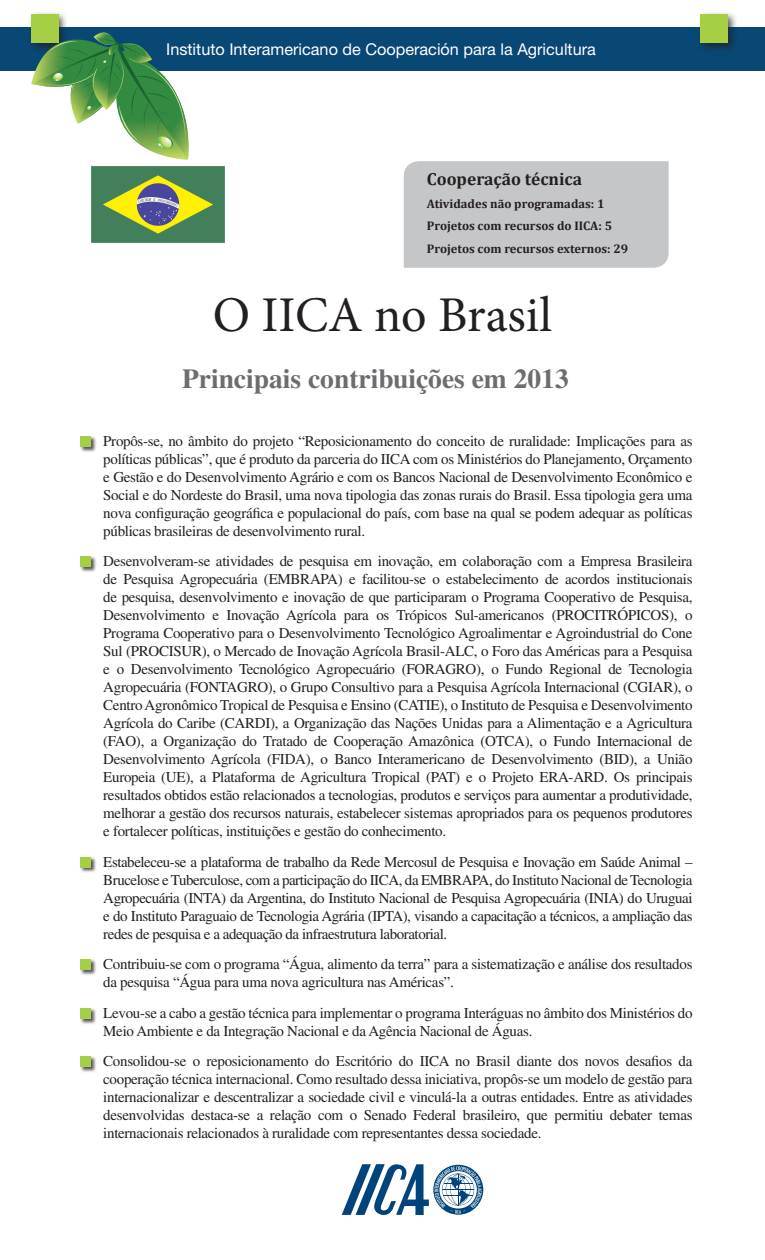
<style>
.page{position:relative;width:765px;height:1260px;background:#fff}
.page>*{position:absolute;margin:0;border:0;box-sizing:border-box;transform-origin:0 0}
.t1{font:50px "Minion Pro";color:#231f20}
.t2{font:700 27.5px "Times";color:#6c6d70}
.t3{font:700 17.5px "Cambria";color:#231f20}
.t4{font:16.25px "Helvetica Neue";color:#fff}
.t5{font:15px/18px "Times";letter-spacing:-.02em;color:#231f20;text-align:justify}
.t6{font:700 12.5px "Cambria";color:#231f20}
</style>
<div class="page">
<div style="left:0;top:27px;width:765px;height:43px;background:#094775"></div>
<div style="left:28px;top:11px;width:710px;height:42px;background:#231f20;opacity:.75"></div>
<div style="left:31px;top:14px;width:28px;height:29px;background:#a6cf45"></div>
<div style="left:700px;top:14px;width:28px;height:29px;background:#a6cf45"></div>
<svg style="left:31px;top:32px;width:162px;height:128px"></svg>
<div style="left:404px;top:161px;width:265px;height:107px;background:#c5c6c8"></div>
<div style="left:80px;top:436px;width:16px;height:16px;background:#231f20;opacity:.75"></div>
<div style="left:80px;top:436px;width:11px;height:11px;background:#a6cf45"></div>
<div style="left:80px;top:556px;width:16px;height:17px;background:#231f20;opacity:.75"></div>
<div style="left:80px;top:556px;width:11px;height:11px;background:#a6cf45"></div>
<div style="left:80px;top:856px;width:16px;height:17px;background:#231f20;opacity:.75"></div>
<div style="left:80px;top:857px;width:11px;height:10px;background:#a6cf45"></div>
<div style="left:80px;top:959px;width:16px;height:17px;background:#231f20;opacity:.75"></div>
<div style="left:80px;top:959px;width:11px;height:11px;background:#a6cf45"></div>
<div style="left:80px;top:1008px;width:16px;height:17px;background:#231f20;opacity:.75"></div>
<div style="left:80px;top:1008px;width:11px;height:11px;background:#a6cf45"></div>
<div style="left:80px;top:1056px;width:16px;height:17px;background:#231f20;opacity:.75"></div>
<div style="left:80px;top:1056px;width:11px;height:11px;background:#a6cf45"></div>
<img style="left:92px;top:167px;width:132px;height:76px">
<svg style="left:342px;top:1164px;width:141px;height:51px"></svg>
<p class="t4" style="left:166px;top:39px;width:431px">Instituto Interamericano de Cooperación para la Agricultura</p>
<p class="t3" style="left:427px;top:169px;width:157px">Cooperação técnica</p>
<p class="t6" style="left:427px;top:196px;width:179px">Atividades não programadas: 1</p>
<p class="t6" style="left:427px;top:218px;width:187px">Projetos com recursos do IICA: 5</p>
<p class="t6" style="left:427px;top:241px;width:203px">Projetos com recursos externos: 29</p>
<p class="t1" style="left:213px;top:282px;width:341px">O IICA no Brasil</p>
<p class="t2" style="left:182px;top:362px;width:388px">Principais contribuições em 2013</p>
<p class="t5" style="left:103px;top:432px;width:591px;text-indent:-22px">• Propôs-se, no âmbito do projeto “Reposicionamento do conceito de ruralidade: Implicações para as políticas públicas”, que é produto da parceria do IICA com os Ministérios do Planejamento, Orçamento e Gestão e do Desenvolvimento Agrário e com os Bancos Nacional de Desenvolvimento Econômico e Social e do Nordeste do Brasil, uma nova tipologia das zonas rurais do Brasil. Essa tipologia gera uma nova configuração geográfica e populacional do país, com base na qual se podem adequar as políticas públicas brasileiras de desenvolvimento rural.</p>
<p class="t5" style="left:103px;top:552px;width:591px;text-indent:-22px">• Desenvolveram-se atividades de pesquisa em inovação, em colaboração com a Empresa Brasileira de Pesquisa Agropecuária (EMBRAPA) e facilitou-se o estabelecimento de acordos institucionais de pesquisa, desenvolvimento e inovação de que participaram o Programa Cooperativo de Pesquisa, Desenvolvimento e Inovação Agrícola para os Trópicos Sul-americanos (PROCITRÓPICOS), o Programa Cooperativo para o Desenvolvimento Tecnológico Agroalimentar e Agroindustrial do Cone Sul (PROCISUR), o Mercado de Inovação Agrícola Brasil-ALC, o Foro das Américas para a Pesquisa e o Desenvolvimento Tecnológico Agropecuário (FORAGRO), o Fundo Regional de Tecnologia Agropecuária (FONTAGRO), o Grupo Consultivo para a Pesquisa Agrícola Internacional (CGIAR), o Centro Agronômico Tropical de Pesquisa e Ensino (CATIE), o Instituto de Pesquisa e Desenvolvimento Agrícola do Caribe (CARDI), a Organização das Nações Unidas para a Alimentação e a Agricultura (FAO), a Organização do Tratado de Cooperação Amazônica (OTCA), o Fundo Internacional de Desenvolvimento Agrícola (FIDA), o Banco Interamericano de Desenvolvimento (BID), a União Europeia (UE), a Plataforma de Agricultura Tropical (PAT) e o Projeto ERA-ARD. Os principais resultados obtidos estão relacionados a tecnologias, produtos e serviços para aumentar a produtividade, melhorar a gestão dos recursos naturais, estabelecer sistemas apropriados para os pequenos produtores e fortalecer políticas, instituições e gestão do conhecimento.</p>
<p class="t5" style="left:103px;top:853px;width:591px;text-indent:-22px">• Estabeleceu-se a plataforma de trabalho da Rede Mercosul de Pesquisa e Inovação em Saúde Animal – Brucelose e Tuberculose, com a participação do IICA, da EMBRAPA, do Instituto Nacional de Tecnologia Agropecuária (INTA) da Argentina, do Instituto Nacional de Pesquisa Agropecuária (INIA) do Uruguai e do Instituto Paraguaio de Tecnologia Agrária (IPTA), visando a capacitação a técnicos, a ampliação das redes de pesquisa e a adequação da infraestrutura laboratorial.</p>
<p class="t5" style="left:103px;top:955px;width:591px;text-indent:-22px">• Contribuiu-se com o programa “Água, alimento da terra” para a sistematização e análise dos resultados da pesquisa “Água para uma nova agricultura nas Américas”.</p>
<p class="t5" style="left:103px;top:1004px;width:591px;text-indent:-22px">• Levou-se a cabo a gestão técnica para implementar o programa Interáguas no âmbito dos Ministérios do<br>Meio Ambiente e da Integração Nacional e da Agência Nacional de Águas.</p>
<p class="t5" style="left:103px;top:1052px;width:591px;text-indent:-22px">• Consolidou-se o reposicionamento do Escritório do IICA no Brasil diante dos novos desafios da cooperação técnica internacional. Como resultado dessa iniciativa, propôs-se um modelo de gestão para internacionalizar e descentralizar a sociedade civil e vinculá-la a outras entidades. Entre as atividades desenvolvidas destaca-se a relação com o Senado Federal brasileiro, que permitiu debater temas internacionais relacionados à ruralidade com representantes dessa sociedade.</p>
</div>
